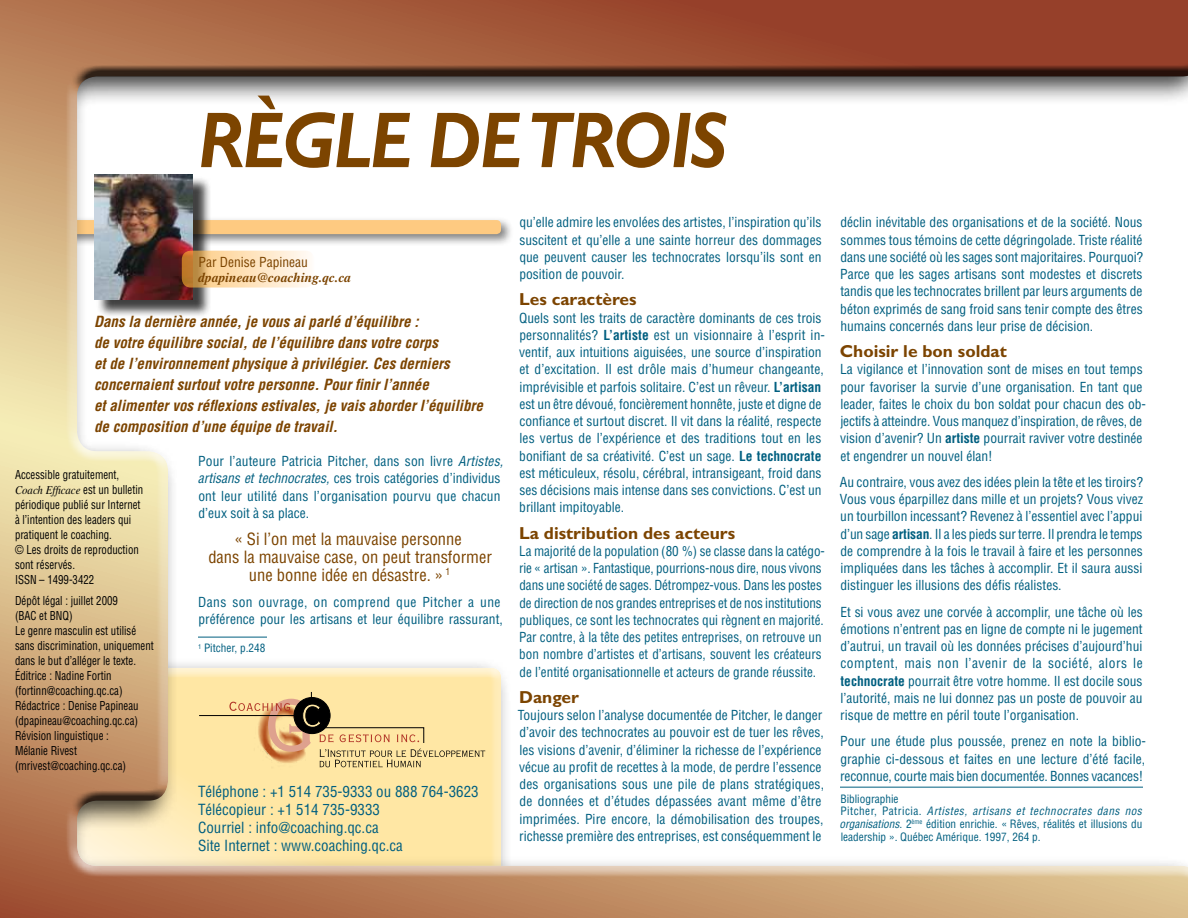
<style>
.page{position:relative;width:1188px;height:918px;background:#fff}
.page>*{position:absolute;margin:0;border:0;box-sizing:border-box;transform-origin:0 0}
.t1{font:italic 700 79.5px "Gill Sans";letter-spacing:-.025em;color:#7c4400;scale:.9 1}
.t2{font:700 17.4px "Gill Sans";color:#7c4400}
.t3{font:condensed 16.5px/18px "Helvetica";color:#7c4400;text-align:center}
.t4{font:italic 700 condensed 15px/21px "Helvetica";color:#7c4400}
.t5{font:condensed 15px/18px "Helvetica";color:#005f80}
.t6{font:condensed 13.5px/17.2px "Helvetica";color:#005f80}
.t7{font:italic 700 13.5px "Times";color:#7c4400}
.t8{font:condensed 13.5px "Helvetica";color:#7c4400}
.t9{font:condensed 12px/15px "Helvetica";color:#000;scale:.9 1}
.t10{font:italic 12px "Times";color:#000;scale:.9 1}
.t11{font:condensed 11.25px/12.8px "Helvetica";color:#005f80}
.s1{font-family:"Helvetica";font-style:normal;font-stretch:condensed}
.s2{font-style:italic}
.s3{font-weight:700}
</style>
<div class="page">
<div style="left:0;top:0;width:1188px;height:918px;background:#000;opacity:.75"></div>
<hr style="left:840px;top:787px;width:303px;height:1px;background:#005f80">
<hr style="left:198px;top:637px;width:69px;height:1px;background:#005f80">
<h1 class="t1" style="left:198px;top:94px;width:590px">RÈGLE DE TROIS</h1>
<p class="t8" style="left:199px;top:254px;width:111px">Par Denise Papineau</p>
<p class="t7" style="left:199px;top:270px;width:154px">dpapineau@coaching.qc.ca</p>
<p class="t4" style="left:94px;top:311px;width:391px">Dans la dernière année, je vous ai parlé d’équilibre :<br>de votre équilibre social, de l’équilibre dans votre corps<br>et de l’environnement physique à privilégier. Ces derniers concernaient surtout votre personne. Pour finir l’année<br>et alimenter vos réflexions estivales, je vais aborder l’équilibre de composition d’une équipe de travail.</p>
<p class="t9" style="left:15px;top:467px;width:117px">Accessible gratuitement,</p>
<p class="t10" style="left:15px;top:483px;width:144px">Coach Efficace <span class="s1">est un bulletin</span></p>
<p class="t9" style="left:15px;top:497px;width:141px">périodique publié sur Internet à l’intention des leaders qui pratiquent le coaching.<br>© Les droits de reproduction sont réservés.<br>ISSN – 1499-3422</p>
<p class="t9" style="left:15px;top:593px;width:156px">Dépôt légal : juillet 2009<br>(BAC et BNQ)<br>Le genre masculin est utilisé sans discrimination, uniquement dans le but d’alléger le texte.<br>Éditrice : Nadine Fortin (fortinn@coaching.qc.ca)<br>Rédactrice : Denise Papineau (dpapineau@coaching.qc.ca)<br>Révision linguistique :<br>Mélanie Rivest (mrivest@coaching.qc.ca)</p>
<p class="t6" style="left:198px;top:453px;width:307px">Pour l’auteure Patricia Pitcher, dans son livre <span class="s2">Artistes, artisans et technocrates,</span> ces trois catégories d’individus ont leur utilité dans l’organisation pourvu que chacun d’eux soit à sa place.</p>
<p class="t3" style="left:208px;top:530px;width:285px">« Si l’on met la mauvaise personne<br>dans la mauvaise case, on peut transformer une bonne idée en désastre. » <sup>1</sup></p>
<p class="t6" style="left:198px;top:594px;width:306px">Dans son ouvrage, on comprend que Pitcher a une préférence pour les artisans et leur équilibre rassurant,</p>
<p class="t11" style="left:198px;top:642px;width:69px"><sup>1</sup> Pitcher, p.248</p>
<p class="t5" style="left:198px;top:782px;width:282px">Téléphone : +1 514 735-9333 ou 888 764-3623<br>Télécopieur : +1 514 735-9333<br>Courriel : info@coaching.qc.ca<br>Site Internet : www.coaching.qc.ca</p>
<p class="t6" style="left:519px;top:214px;width:304px;text-align:justify">qu’elle admire les envolées des artistes, l’inspiration qu’ils suscitent et qu’elle a une sainte horreur des dommages que peuvent causer les technocrates lorsqu’ils sont en position de pouvoir.</p>
<p class="t2" style="left:519px;top:289px;width:119px">Les caractères</p>
<p class="t6" style="left:519px;top:309px;width:307px">Quels sont les traits de caractère dominants de ces trois personnalités? <span class="s3">L’artiste</span> est un visionnaire à l’esprit in&shy;ventif, aux intuitions aiguisées, une source d’inspiration et d’excitation. Il est drôle mais d’humeur changeante, imprévisible et parfois solitaire. C’est un rêveur. <span class="s3">L’artisan </span>est un être dévoué, foncièrement honnête, juste et digne de confiance et surtout discret. Il vit dans la réalité, respecte les vertus de l’expérience et des traditions tout en les bonifiant de sa créativité. C’est un sage. <span class="s3">Le technocrate </span>est méticuleux, résolu, cérébral, intransigeant, froid dans ses décisions mais intense dans ses convictions. C’est un brillant impitoyable.</p>
<p class="t2" style="left:519px;top:522px;width:218px">La distribution des acteurs</p>
<p class="t6" style="left:519px;top:542px;width:307px">La majorité de la population (80 %) se classe dans la catégo&shy;rie « artisan ». Fantastique, pourrions-nous dire, nous vivons dans une société de sages. Détrompez-vous. Dans les postes de direction de nos grandes entreprises et de nos institutions publiques, ce sont les technocrates qui règnent en majorité.<br>Par contre, à la tête des petites entreprises, on retrouve un bon nombre d’artistes et d’artisans, souvent les créateurs de l’entité organisationnelle et acteurs de grande réussite.</p>
<p class="t2" style="left:519px;top:687px;width:61px">Danger</p>
<p class="t6" style="left:518px;top:706px;width:308px">Toujours selon l’analyse documentée de Pitcher, le danger d’avoir des technocrates au pouvoir est de tuer les rêves, les visions d’avenir, d’éliminer la richesse de l’expérience vécue au profit de recettes à la mode, de perdre l’essence des organisations sous une pile de plans stratégiques, de données et d’études dépassées avant même d’être imprimées. Pire encore, la démobilisation des troupes, richesse première des entreprises, est conséquemment le</p>
<p class="t6" style="left:840px;top:214px;width:305px;text-align:justify">déclin inévitable des organisations et de la société. Nous sommes tous témoins de cette dégringolade. Triste réalité dans une société où les sages sont majoritaires. Pourquoi?<br>Parce que les sages artisans sont modestes et discrets tandis que les technocrates brillent par leurs arguments de béton exprimés de sang froid sans tenir compte des êtres humains concernés dans leur prise de décision.</p>
<p class="t2" style="left:840px;top:341px;width:168px">Choisir le bon soldat</p>
<p class="t6" style="left:840px;top:361px;width:307px">La vigilance et l’innovation sont de mises en tout temps pour favoriser la survie d’une organisation. En tant que leader, faites le choix du bon soldat pour chacun des ob&shy;jectifs à atteindre. Vous manquez d’inspiration, de rêves, de vision d’avenir? Un <span class="s3">artiste</span> pourrait raviver votre destinée et engendrer un nouvel élan!</p>
<p class="t6" style="left:840px;top:473px;width:305px;text-align:justify">Au contraire, vous avez des idées plein la tête et les tiroirs?<br>Vous vous éparpillez dans mille et un projets? Vous vivez un tourbillon incessant? Revenez à l’essentiel avec l’appui d’un sage <span class="s3">artisan</span>. Il a les pieds sur terre. Il prendra le temps de comprendre à la fois le travail à faire et les personnes impliquées dans les tâches à accomplir. Et il saura aussi distinguer les illusions des défis réalistes.</p>
<p class="t6" style="left:840px;top:603px;width:304px;text-align:justify">Et si vous avez une corvée à accomplir, une tâche où les émotions n’entrent pas en ligne de compte ni le jugement d’autrui, un travail où les données précises d’aujourd’hui comptent, mais non l’avenir de la société, alors le <span class="s3">technocrate</span> pourrait être votre homme. Il est docile sous l’autorité, mais ne lui donnez pas un poste de pouvoir au risque de mettre en péril toute l’organisation.</p>
<p class="t6" style="left:840px;top:733px;width:307px;text-align:justify">Pour une étude plus poussée, prenez en note la biblio&shy;graphie ci-dessous et faites en une lecture d’été facile, reconnue, courte mais bien documentée. Bonnes vacances!</p>
<p class="t11" style="left:840px;top:792px;width:305px">Bibliographie<br>Pitcher, Patricia. <span class="s2">Artistes, artisans et technocrates dans nos organisations</span>. 2<sup>ème</sup> édition enrichie. « Rêves, réalités et illusions du leadership ». Québec Amérique. 1997, 264 p.</p>
</div>
